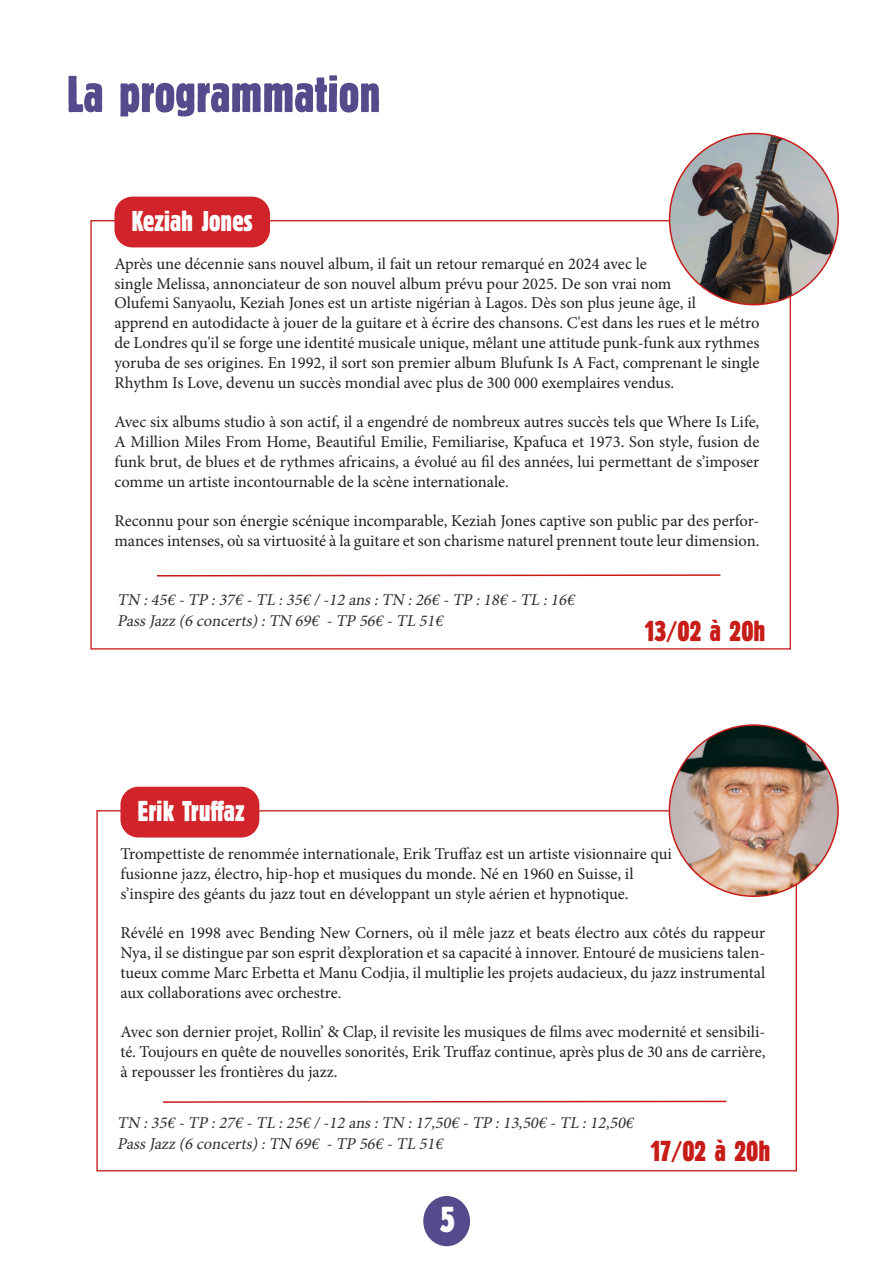
<style>
.page{position:relative;width:893px;height:1263px;background:#fff}
.page>*{position:absolute;margin:0;border:0;box-sizing:border-box;transform-origin:0 0}
.t1{font:54px "C Block Bld";color:#564a8c}
.t2{font:37.5px "C Block Bld";color:#fff}
.t3{font:30px "C Block Bld";color:#fff}
.t4{font:30px "C Block Bld";color:#c81c19}
.t5{font:16.5px/19.8px "Minion Pro";color:#231f20;text-align:justify}
.t6{font:italic 16.5px "Minion Pro";color:#312f30}
</style>
<div class="page">
<div style="left:90px;top:220px;width:701px;height:429px;background:#fff;border:1px solid #c81c19"></div>
<div style="left:96px;top:810px;width:701px;height:361px;background:#fff;border:1px solid #c81c19"></div>
<svg style="left:163px;top:1100px;width:564px;height:3px"></svg>
<div style="left:120px;top:787px;width:139px;height:50px;background:#d1232a;border-radius:18px"></div>
<img style="left:669px;top:726px;width:169px;height:170px">
<img style="left:670px;top:133px;width:168px;height:172px">
<svg style="left:157px;top:574px;width:564px;height:3px"></svg>
<div style="left:114px;top:197px;width:156px;height:50px;background:#d1232a;border-radius:18px"></div>
<div style="left:423px;top:1196px;width:47px;height:50px;background:#564a8c;border-radius:50%"></div>
<p class="t1" style="left:67px;top:65px;width:315px">La programmation</p>
<p class="t3" style="left:131px;top:205px;width:123px">Keziah Jones</p>
<p class="t5" style="left:114px;top:254px;width:534px">Après une décennie sans nouvel album, il fait un retour remarqué en 2024 avec le</p>
<p class="t5" style="left:114px;top:274px;width:558px">single Melissa, annonciateur de son nouvel album prévu pour 2025. De son vrai nom</p>
<p class="t5" style="left:114px;top:293px;width:583px">Olufemi Sanyaolu, Keziah Jones est un artiste nigérian à Lagos. Dès son plus jeune âge, il</p>
<p class="t5" style="left:114px;top:313px;width:646px">apprend en autodidacte à jouer de la guitare et à écrire des chansons. C'est dans les rues et le métro de Londres qu'il se forge une identité musicale unique, mêlant une attitude punk-funk aux rythmes yoruba de ses origines. En 1992, il sort son premier album Blufunk Is A Fact, comprenant le single Rhythm Is Love, devenu un succès mondial avec plus de 300 000 exemplaires vendus.</p>
<p class="t5" style="left:114px;top:412px;width:646px">Avec six albums studio à son actif, il a engendré de nombreux autres succès tels que Where Is Life, A Million Miles From Home, Beautiful Emilie, Femiliarise, Kpafuca et 1973. Son style, fusion de funk brut, de blues et de rythmes africains, a évolué au fil des années, lui permettant de s’imposer comme un artiste incontournable de la scène internationale.</p>
<p class="t5" style="left:114px;top:511px;width:646px">Reconnu pour son énergie scénique incomparable, Keziah Jones captive son public par des perfor&shy;mances intenses, où sa virtuosité à la guitare et son charisme naturel prennent toute leur dimension.</p>
<p class="t6" style="left:117px;top:588px;width:463px">TN :45€ -TP :37€ -TL :35€ /-12 ans:TN :26€ -TP :18€ -TL :16€</p>
<p class="t6" style="left:117px;top:609px;width:331px">PassJazz(6 concerts):TN 69€ -TP 56€ -TL 51€</p>
<p class="t3" style="left:137px;top:795px;width:108px">Erik Truffaz</p>
<p class="t4" style="left:645px;top:614px;width:122px">13/02 à 20h</p>
<p class="t5" style="left:120px;top:844px;width:553px">Trompettiste de renommée internationale, Erik Truffaz est un artiste visionnaire qui</p>
<p class="t5" style="left:120px;top:864px;width:515px">fusionne jazz, électro, hip-hop et musiques du monde. Né en 1960 en Suisse, il</p>
<p class="t5" style="left:120px;top:883px;width:510px">s’inspire des géants du jazz tout en développant un style aérien et hypnotique.</p>
<p class="t5" style="left:120px;top:923px;width:646px">Révélé en 1998 avec Bending New Corners, où il mêle jazz et beats électro aux côtés du rappeur Nya, il se distingue par son esprit d’exploration et sa capacité à innover. Entouré de musiciens talen&shy;tueux comme Marc Erbetta et Manu Codjia, il multiplie les projets audacieux, du jazz instrumental aux collaborations avec orchestre.</p>
<p class="t5" style="left:120px;top:1022px;width:646px">Avec son dernier projet, Rollin’ &amp; Clap, il revisite les musiques de films avec modernité et sensibili&shy;té. Toujours en quête de nouvelles sonorités, Erik Truffaz continue, après plus de 30 ans de carrière, à repousser les frontières du jazz.</p>
<p class="t6" style="left:117px;top:1112px;width:521px">TN :35€ -TP :27€ -TL :25€ /-12 ans:TN :17,50€ -TP :13,50€ -TL :12,50€</p>
<p class="t6" style="left:117px;top:1133px;width:331px">PassJazz(6 concerts):TN 69€ -TP 56€ -TL 51€</p>
<p class="t4" style="left:651px;top:1135px;width:121px">17/02 à 20h</p>
<p class="t2" style="left:440px;top:1199px;width:16px">5</p>
</div>
